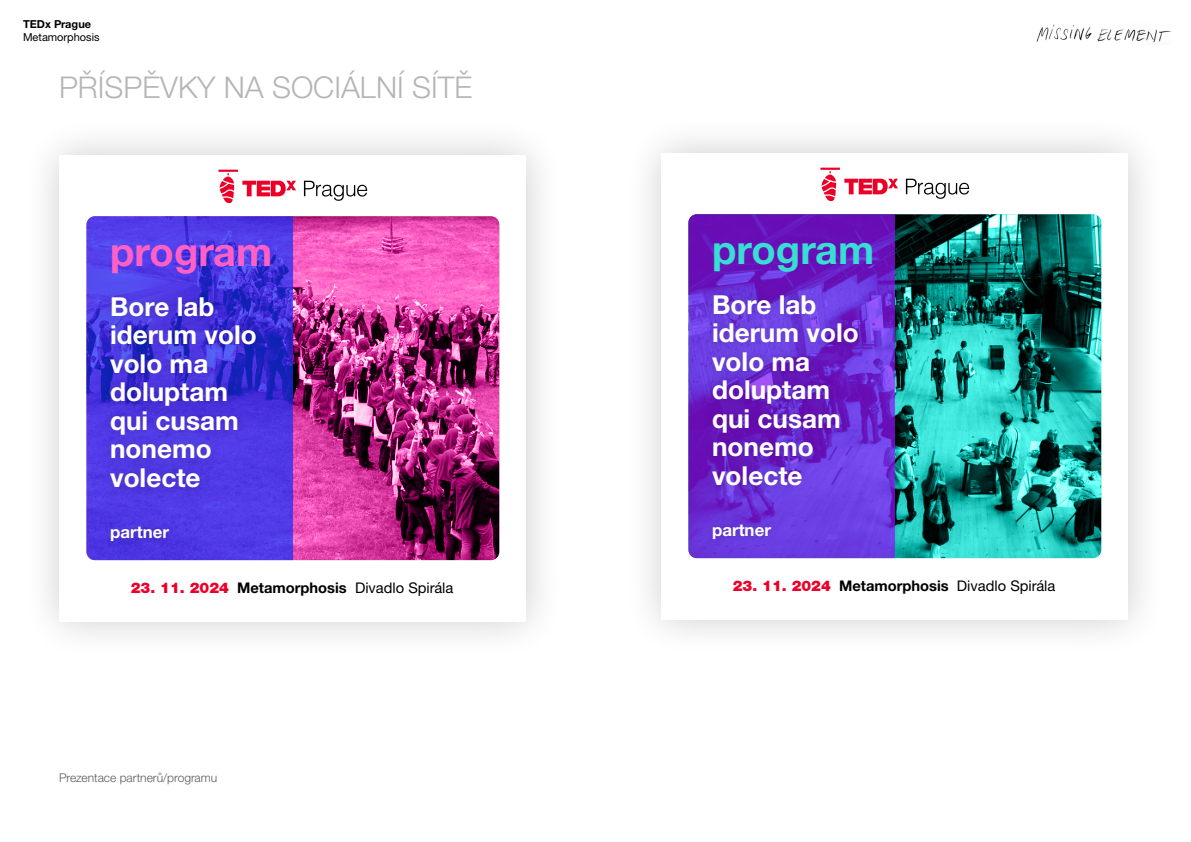
<style>
.page{position:relative;width:1191px;height:842px;background:#fff}
.page>*{position:absolute;margin:0;border:0;box-sizing:border-box;transform-origin:0 0}
.t1{font:700 39.9px "Helvetica Neue LTW1 G";color:#ff60c6}
.t2{font:700 39.9px "Helvetica Neue LTW1 G";color:#38ded4}
.zahlavi{font:300 30px "Helvetica Neue LTW1 G";color:#b4b5b7}
.t3{font:700 26.2px/28.5px "Helvetica Neue LTW1 G";color:#fff}
.t4{font:700 16.9px "Helvetica Neue LTW1 G";color:#fff}
.t5{font:14.7px "Helvetica Neue LTW1 G";color:#000}
.text{font:300 12px "Helvetica Neue LTW1 G";color:#555d5d}
.t6{font:11px "Helvetica Neue LTW1 G";color:#000}
.t7{font:700 11px "Helvetica Neue LTW1 G";color:#000}
.s1{font-weight:900;color:#eb0029}
.s2{font-weight:700}
</style>
<div class="page">
<img style="left:1036px;top:24px;width:136px;height:19px">
<div style="left:21px;top:117px;width:544px;height:543px;background:#000;opacity:.2"></div>
<div style="left:60px;top:155px;width:466px;height:467px;background:#fff"></div>
<img style="left:293px;top:216px;width:206px;height:344px">
<svg style="left:304px;top:181px;width:63px;height:20px"></svg>
<hr style="left:218px;top:170px;width:20px;height:2px;background:#eb0029">
<svg style="left:219px;top:173px;width:77px;height:30px"></svg>
<svg style="left:87px;top:216px;width:206px;height:344px;background:#4a38e2"></svg>
<div style="left:98px;top:284px;width:171px;height:216px;background:#000;opacity:.15"></div>
<div style="left:103px;top:519px;width:74px;height:31px;background:#000;opacity:.15"></div>
<div style="left:623px;top:115px;width:544px;height:543px;background:#000;opacity:.2"></div>
<div style="left:662px;top:153px;width:466px;height:467px;background:#fff"></div>
<img style="left:895px;top:214px;width:206px;height:344px">
<svg style="left:906px;top:179px;width:63px;height:20px"></svg>
<hr style="left:820px;top:168px;width:20px;height:2px;background:#eb0029">
<svg style="left:821px;top:171px;width:77px;height:30px"></svg>
<svg style="left:689px;top:214px;width:206px;height:344px;background:#6a27cc"></svg>
<div style="left:700px;top:282px;width:171px;height:216px;background:#000;opacity:.15"></div>
<div style="left:704px;top:517px;width:75px;height:31px;background:#000;opacity:.15"></div>
<p class="t7" style="left:23px;top:17px;width:70px">TEDx Prague</p>
<p class="t6" style="left:23px;top:30px;width:78px">Metamorphosis</p>
<p class="zahlavi" style="left:59px;top:69px;width:415px">PŘÍSPĚVKY NA SOCIÁLNÍ SÍTĚ</p>
<p class="t1" style="left:110px;top:228px;width:164px">program</p>
<p class="t3" style="left:110px;top:292px;width:148px">Bore lab iderum volo volo ma doluptam qui cusam nonemo volecte</p>
<p class="t4" style="left:110px;top:522px;width:60px">partner</p>
<p class="t5" style="left:131px;top:578px;width:324px"><span class="s1">23. 11. 2024</span> <span class="s2">Metamorphosis</span> Divadlo Spirála</p>
<p class="text" style="left:59px;top:771px;width:160px">Prezentace partnerů/programu</p>
<p class="t2" style="left:712px;top:226px;width:164px">program</p>
<p class="t3" style="left:712px;top:290px;width:148px">Bore lab iderum volo volo ma doluptam qui cusam nonemo volecte</p>
<p class="t4" style="left:712px;top:520px;width:60px">partner</p>
<p class="t5" style="left:733px;top:576px;width:324px"><span class="s1">23. 11. 2024</span> <span class="s2">Metamorphosis</span> Divadlo Spirála</p>
</div>
